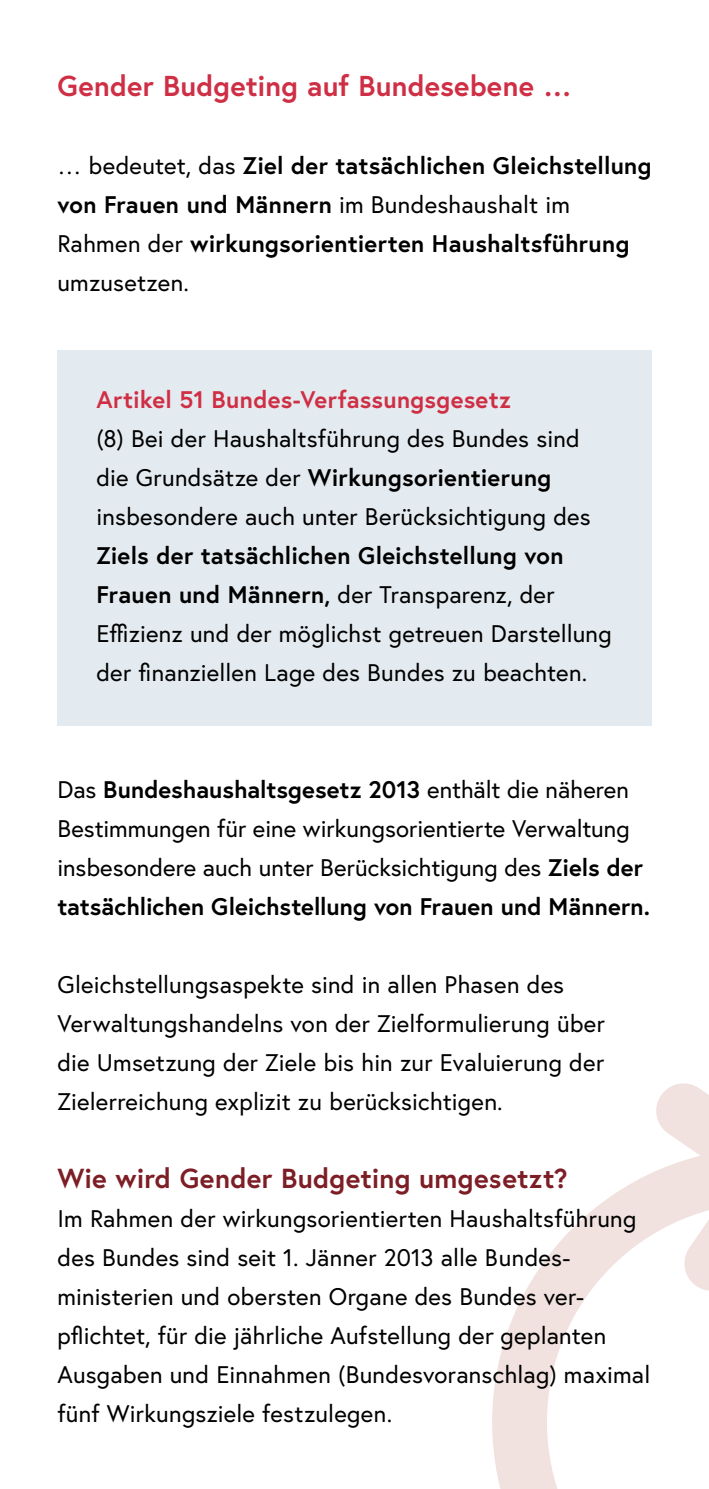
<style>
.page{position:relative;width:709px;height:1489px;background:#fff}
.page>*{position:absolute;margin:0;border:0;box-sizing:border-box;transform-origin:0 0}
.h2_ohne_Nummerierung_als_H1{font:700 28.75px "Europa Austria";letter-spacing:.01em;color:#cf2f45}
.h3_ohne_Nummerierung_als_H2{font:700 27.5px "Europa Austria";letter-spacing:.01em;color:#7d1d25}
.Infobox_p_Infobox_letzter_Absatz{font:24px/39px "Europa Austria";letter-spacing:.01em;color:#000}
.t1{font:700 24px/39px "Europa Austria";letter-spacing:.01em;color:#000}
.Infobox_p_Infobox_Titel{font:700 24px "Europa Austria";letter-spacing:.01em;color:#cf2f45}
.s1{font-weight:400}
.s2{font-weight:700}
</style>
<div class="page">
<div style="left:57px;top:350px;width:594px;height:102px;background:#e4ebf0"></div>
<div style="left:57px;top:389px;width:594px;height:336px;background:#e4ebf0"></div>
<svg style="left:492px;top:1173px;width:217px;height:315px"></svg>
<svg style="left:652px;top:1083px;width:57px;height:207px"></svg>
<h1 class="h2_ohne_Nummerierung_als_H1" style="left:57px;top:67px;width:516px">Gender Budgeting auf Bundesebene …</h1>
<p class="t1" style="left:57px;top:146px;width:595px"><span class="s1">… bedeutet, das</span> Ziel der tatsächlichen Gleichstellung von Frauen und Männern <span class="s1">im Bundeshaushalt im Rahmen der</span> wirkungsorientierten Haushaltsführung <span class="s1">umzusetzen.</span></p>
<p class="Infobox_p_Infobox_Titel" style="left:96px;top:383px;width:416px">Artikel 51 Bundes-Verfassungsgesetz</p>
<p class="Infobox_p_Infobox_letzter_Absatz" style="left:96px;top:419px;width:517px">(8) Bei der Haushaltsführung des Bundes sind die Grundsätze der <span class="s2">Wirkungsorientierung </span>insbesondere auch unter Berücksichtigung des <span class="s2">Ziels der tatsächlichen Gleichstellung von Frauen und Männern,</span> der Transparenz, der Effizienz und der möglichst getreuen Darstellung der finanziellen Lage des Bundes zu beachten.</p>
<p class="Infobox_p_Infobox_letzter_Absatz" style="left:57px;top:770px;width:594px">Das <span class="s2">Bundeshaushaltsgesetz 2013</span> enthält die näheren Bestimmungen für eine wirkungsorientierte Verwaltung insbesondere auch unter Berücksichtigung des <span class="s2">Ziels der tatsächlichen Gleichstellung von Frauen und Männern.</span></p>
<p class="Infobox_p_Infobox_letzter_Absatz" style="left:57px;top:964px;width:549px">Gleichstellungsaspekte sind in allen Phasen des Verwaltungshandelns von der Zielformulierung über die Umsetzung der Ziele bis hin zur Evaluierung der Zielerreichung explizit zu berücksichtigen.</p>
<h2 class="h3_ohne_Nummerierung_als_H2" style="left:57px;top:1159px;width:511px">Wie wird Gender Budgeting umgesetzt?</h2>
<p class="Infobox_p_Infobox_letzter_Absatz" style="left:57px;top:1198px;width:594px">Im Rahmen der wirkungsorientierten Haushaltsführung des Bundes sind seit 1. Jänner 2013 alle Bundes&shy;ministerien und obersten Organe des Bundes ver&shy;pflichtet, für die jährliche Aufstellung der geplanten Ausgaben und Einnahmen (Bundesvoranschlag) maximal fünf Wirkungsziele festzulegen.</p>
</div>
